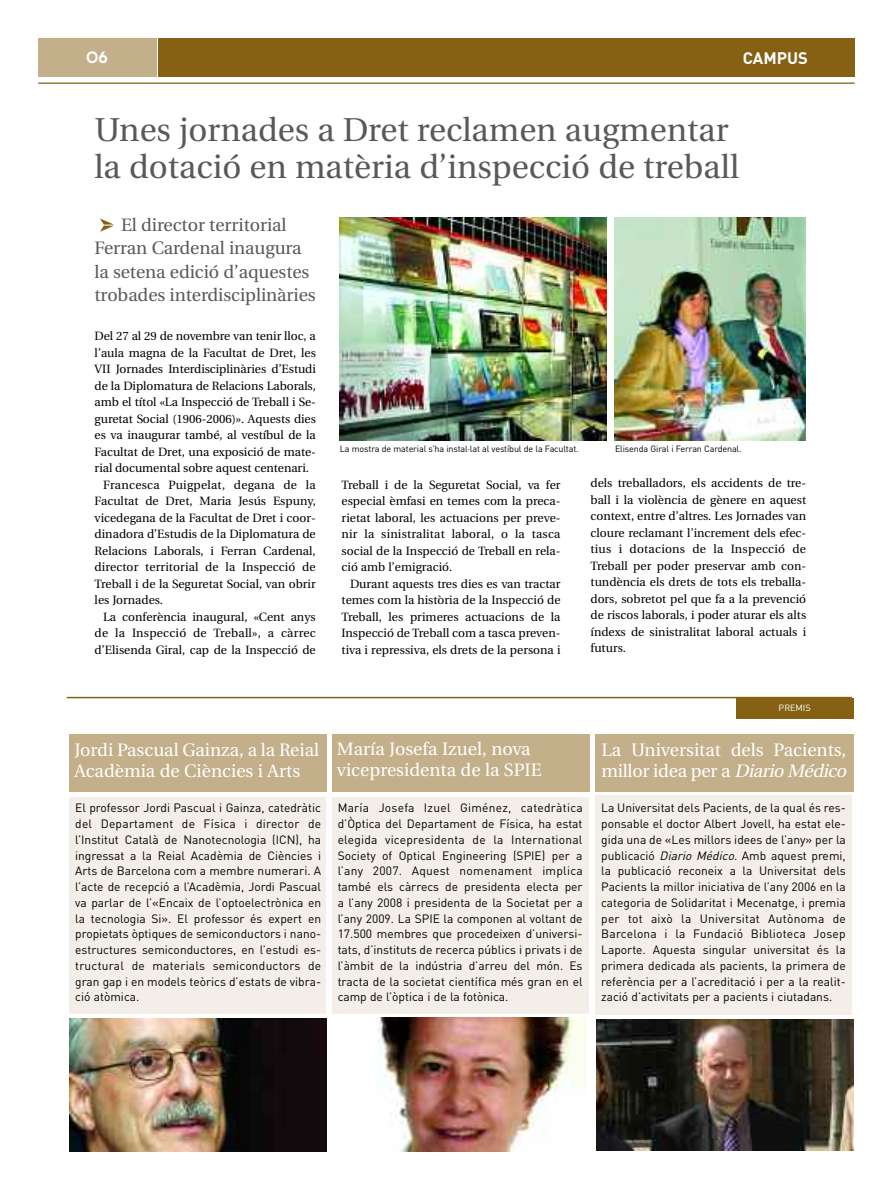
<style>
.page{position:relative;width:893px;height:1191px;background:#fff}
.page>*{position:absolute;margin:0;border:0;box-sizing:border-box;transform-origin:0 0}
.t1{font:33px/37.5px "Utopia";color:#595959}
.t2{font:18px/21px "Utopia";color:#fff}
.t3{font:18px/23.5px "Utopia";letter-spacing:-.005em;color:#595959}
.t4{font:700 16.5px "DIN";color:#fff}
.t5{font:16.5px "Chalet New York Nineteen Seventy";color:#fff}
.t6{font:12px/15.8px "DIN";color:#000;text-align:justify}
.t7{font:12px/16.5px "Utopia";color:#000;text-align:justify}
.t8{font:12px "Utopia";letter-spacing:.02em;color:#000}
.t9{font:9px "DIN";letter-spacing:-.015em;color:#000}
.t10{font:9px "DIN";color:#fff}
.s1{font-style:italic}
</style>
<div class="page">
<div style="left:158px;top:38px;width:697px;height:39px;background:#866114"></div>
<div style="left:38px;top:38px;width:118px;height:39px;background:#c3b08a"></div>
<hr style="left:38px;top:83px;width:817px;height:1px;background:#866114">
<img style="left:100px;top:218px;width:14px;height:14px">
<img style="left:340px;top:217px;width:266px;height:223px">
<img style="left:614px;top:217px;width:191px;height:223px">
<div style="left:595px;top:795px;width:257px;height:219px;background:#f3efe8"></div>
<div style="left:595px;top:733px;width:258px;height:58px;background:#c3b08a"></div>
<div style="left:736px;top:698px;width:117px;height:20px;background:#866114"></div>
<div style="left:332px;top:797px;width:256px;height:216px;background:#f3efe8"></div>
<div style="left:332px;top:734px;width:258px;height:58px;background:#c3b08a"></div>
<img style="left:596px;top:1019px;width:257px;height:131px">
<img style="left:378px;top:1017px;width:209px;height:134px">
<div style="left:70px;top:797px;width:256px;height:216px;background:#f3efe8"></div>
<div style="left:69px;top:734px;width:258px;height:58px;background:#c3b08a"></div>
<img style="left:70px;top:1018px;width:257px;height:133px">
<hr style="left:67px;top:697px;width:785px;height:1px;background:#866114">
<h3 class="t5" style="left:86px;top:48px;width:23px">06</h3>
<h3 class="t4" style="left:743px;top:49px;width:67px">CAMPUS</h3>
<h1 class="t1" style="left:94px;top:114px;width:646px">Unes jornades a Dret reclamen augmentar la dotació en matèria d’inspecció de treball</h1>
<h2 class="t3" style="left:94px;top:214px;width:223px;text-indent:27px">El director territorial<br>Ferran Cardenal inaugura la setena edició d’aquestes trobades interdisciplinàries</h2>
<p class="t7" style="left:95px;top:329px;width:223px">Del 27 al 29 de novembre van tenir lloc, a</p>
<p class="t7" style="left:95px;top:345px;width:223px">l’aula magna de la Facultat de Dret, les</p>
<p class="t7" style="left:95px;top:362px;width:223px">VII Jornades Interdisciplinàries d’Estudi</p>
<p class="t7" style="left:95px;top:378px;width:223px">de la Diplomatura de Relacions Laborals,</p>
<p class="t7" style="left:95px;top:395px;width:223px">amb el títol «La Inspecció de Treball i Se-</p>
<p class="t7" style="left:95px;top:411px;width:223px">guretat Social (1906-2006)». Aquests dies</p>
<p class="t7" style="left:95px;top:428px;width:223px">es va inaugurar també, al vestíbul de la</p>
<p class="t7" style="left:95px;top:444px;width:223px">Facultat de Dret, una exposició de mate-</p>
<p class="t7" style="left:95px;top:461px;width:216px">rial documental sobre aquest centenari.</p>
<p class="t8" style="left:103px;top:480px;width:214px">Francesca Puigpelat, degana de la</p>
<p class="t7" style="left:95px;top:494px;width:223px">Facultat de Dret, Maria Jesús Espuny,</p>
<p class="t7" style="left:95px;top:510px;width:223px">vicedegana de la Facultat de Dret i coor-</p>
<p class="t7" style="left:95px;top:527px;width:223px">dinadora d’Estudis de la Diplomatura de</p>
<p class="t7" style="left:95px;top:543px;width:223px">Relacions Laborals, i Ferran Cardenal,</p>
<p class="t7" style="left:95px;top:560px;width:223px">director territorial de la Inspecció de</p>
<p class="t7" style="left:95px;top:576px;width:223px">Treball i de la Seguretat Social, van obrir</p>
<p class="t7" style="left:95px;top:593px;width:70px">les Jornades.</p>
<p class="t7" style="left:103px;top:609px;width:214px">La conferència inaugural, «Cent anys</p>
<p class="t8" style="left:95px;top:628px;width:223px">de la Inspecció de Treball», a càrrec</p>
<p class="t7" style="left:95px;top:642px;width:223px">d’Elisenda Giral, cap de la Inspecció de</p>
<p class="t9" style="left:340px;top:444px;width:240px">La mostra de material s’ha instal·lat al vestíbul de la Facultat.</p>
<p class="t9" style="left:615px;top:443px;width:128px">Elisenda Giral i Ferran Cardenal.</p>
<p class="t7" style="left:342px;top:477px;width:220px">Treball i de la Seguretat Social, va fer especial èmfasi en temes com la preca&shy;rietat laboral, les actuacions per preve&shy;nir la sinistralitat laboral, o la tasca social de la Inspecció de Treball en rela&shy;ció amb l’emigració.</p>
<p class="t7" style="left:342px;top:576px;width:220px;text-indent:9px">Durant aquests tres dies es van tractar temes com la història de la Inspecció de Treball, les primeres actuacions de la Inspecció de Treball com a tasca preven&shy;tiva i repressiva, els drets de la persona i</p>
<p class="t7" style="left:590px;top:476px;width:217px">dels treballadors, els accidents de tre&shy;ball i la violència de gènere en aquest context, entre d’altres. Les Jornades van cloure reclamant l’increment dels efec&shy;tius i dotacions de la Inspecció de Treball per poder preservar amb con&shy;tundència els drets de tots els treballa&shy;dors, sobretot pel que fa a la prevenció de riscos laborals, i poder aturar els alts índexs de sinistralitat laboral actuals i futurs.</p>
<h2 class="t2" style="left:75px;top:740px;width:246px">Jordi Pascual Gainza, a la Reial<br>Acadèmia de Ciències i Arts</h2>
<p class="t6" style="left:75px;top:800px;width:248px">El professor Jordi Pascual i Gainza, catedràtic del Departament de Física i director de l’Institut Català de Nanotecnologia (ICN), ha ingressat a la Reial Acadèmia de Ciències i Arts de Barcelona com a membre numerari. A l’acte de recepció a l’Acadèmia, Jordi Pascual va parlar de l’«Encaix de l’optoelectrònica en la tecnologia Si». El professor és expert en propietats òptiques de semiconductors i nano&shy;estructures semiconductores, en l’estudi es&shy;tructural de materials semiconductors de gran gap i en models teòrics d’estats de vibra&shy;ció atòmica.</p>
<p class="t10" style="left:779px;top:702px;width:34px">PREMIS</p>
<h2 class="t2" style="left:337px;top:740px;width:206px">María Josefa Izuel, nova vicepresidenta de la SPIE</h2>
<h2 class="t2" style="left:602px;top:741px;width:250px">La Universitat dels Pacients, millor idea per a <span class="s1">Diario Médico</span></h2>
<p class="t6" style="left:338px;top:800px;width:246px">María Josefa Izuel Giménez, catedràtica d’Òptica del Departament de Física, ha estat elegida vicepresidenta de la International Society of Optical Engineering (SPIE) per a l’any 2007. Aquest nomenament implica també els càrrecs de presidenta electa per a l’any 2008 i presidenta de la Societat per a l’any 2009. La SPIE la componen al voltant de 17.500 membres que procedeixen d’universi&shy;tats, d’instituts de recerca públics i privats i de l’àmbit de la indústria d’arreu del món. Es tracta de la societat científica més gran en el camp de l’òptica i de la fotònica.</p>
<p class="t6" style="left:601px;top:800px;width:246px">La Universitat dels Pacients, de la qual és res&shy;ponsable el doctor Albert Jovell, ha estat ele&shy;gida una de «Les millors idees de l’any» per la publicació <span class="s1">Diario Médico</span>. Amb aquest premi, la publicació reconeix a la Universitat dels Pacients la millor iniciativa de l’any 2006 en la categoria de Solidaritat i Mecenatge, i premia per tot això la Universitat Autònoma de Barcelona i la Fundació Biblioteca Josep Laporte. Aquesta singular universitat és la primera dedicada als pacients, la primera de referència per a l’acreditació i per a la realit&shy;zació d’activitats per a pacients i ciutadans.</p>
</div>
